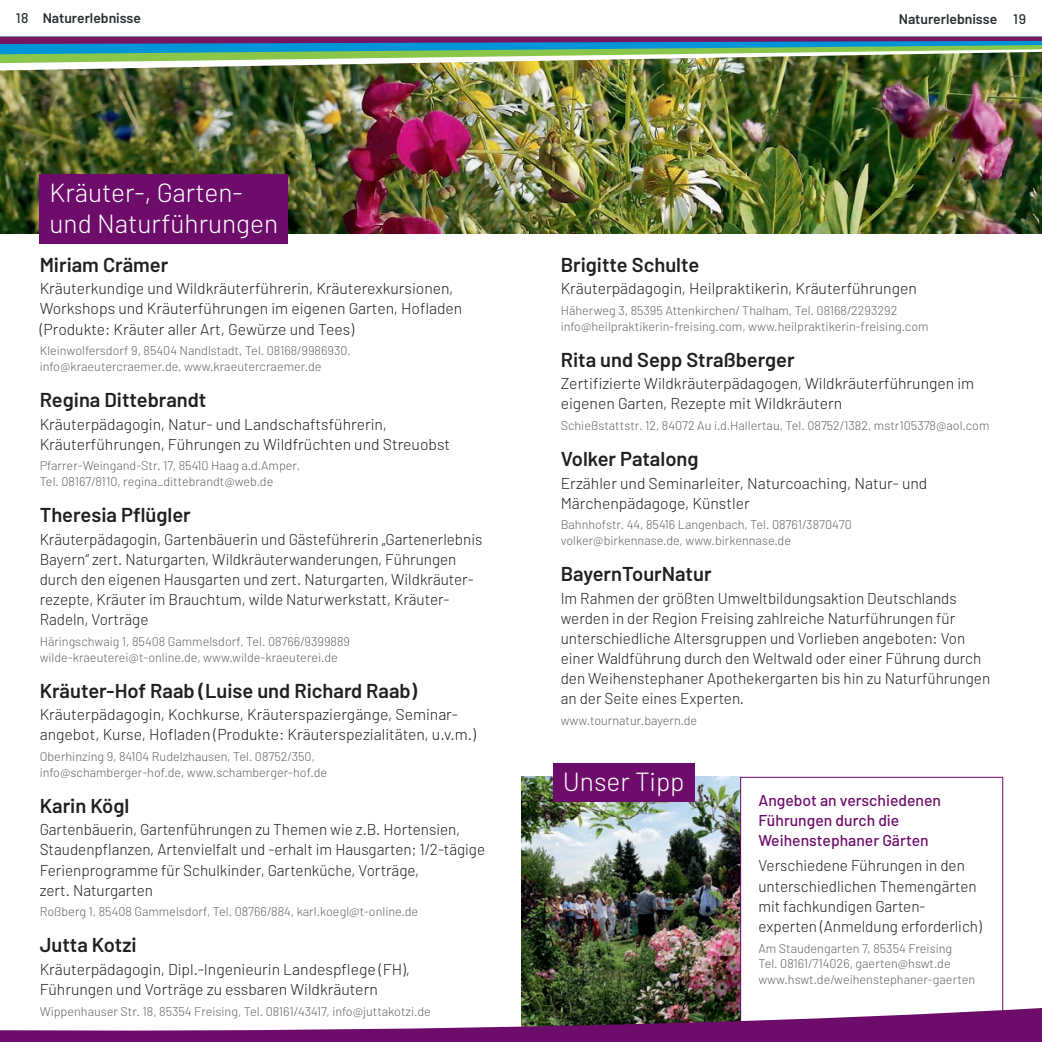
<style>
.page{position:relative;width:1042px;height:1042px;background:#fff}
.page>*{position:absolute;margin:0;border:0;box-sizing:border-box;transform-origin:0 0}
.t1{font:300 26.25px/31.5px "Barlow";color:#fff}
.t2{font:600 20.12px "Barlow";color:#231f20}
.t3{font:300 15.75px/20.1px "Barlow";color:#231f20}
.t4{font:500 15.75px/20.1px "Barlow";color:#6e0c6b}
.t5{font:600 14px "Barlow";color:#292e31}
.t6{font:300 12.6px/15.8px "Barlow";color:#636366}
.s1{font-weight:500}
</style>
<div class="page">
<img style="left:521px;top:777px;width:219px;height:230px">
<img style="left:0;top:71px;width:1042px;height:162px">
<div style="left:740px;top:777px;width:263px;height:245px;border:1px solid #6e0c6b"></div>
<div style="left:40px;top:174px;width:248px;height:69px;background:#6e0c6b"></div>
<div style="left:553px;top:763px;width:141px;height:38px;background:#6e0c6b"></div>
<img style="left:0;top:36px;width:1042px;height:35px">
<img style="left:0;top:37px;width:1042px;height:26px">
<svg style="left:0;top:1007px;width:1042px;height:35px"></svg>
<p class="t5" style="left:16px;top:9px;width:127px"><span class="s1">18</span> Naturerlebnisse</p>
<p class="t5" style="left:899px;top:10px;width:129px">Naturerlebnisse <span class="s1">19</span></p>
<h1 class="t1" style="left:50px;top:176px;width:230px">Kräuter-, Garten&shy;und Naturführungen</h1>
<p class="t2" style="left:40px;top:252px;width:130px">Miriam Crämer</p>
<p class="t3" style="left:40px;top:278px;width:424px">Kräuterkundige und Wildkräuterführerin, Kräuterexkursionen,<br>Workshops und Kräuterführungen im eigenen Garten, Hofladen (Produkte: Kräuter aller Art, Gewürze und Tees)</p>
<p class="t6" style="left:40px;top:342px;width:313px">Kleinwolfersdorf 9, 85404 Nandlstadt, Tel. 08168/9986930, info@kraeutercraemer.de, www.kraeutercraemer.de</p>
<p class="t2" style="left:40px;top:387px;width:168px">Regina Dittebrandt</p>
<p class="t3" style="left:40px;top:413px;width:412px">Kräuterpädagogin, Natur- und Landschaftsführerin,<br>Kräuterführungen, Führungen zu Wildfrüchten und Streuobst</p>
<p class="t6" style="left:40px;top:458px;width:262px">Pfarrer-Weingand-Str. 17, 85410 Haag a.d.Amper,<br>Tel. 08167/8110, regina_dittebrandt@web.de</p>
<p class="t2" style="left:40px;top:502px;width:153px">Theresia Pflügler</p>
<p class="t3" style="left:40px;top:528px;width:444px">Kräuterpädagogin, Gartenbäuerin und Gästeführerin „Gartenerlebnis Bayern“ zert. Naturgarten, Wildkräuterwanderungen, Führungen durch den eigenen Hausgarten und zert. Naturgarten, Wildkräuter&shy;rezepte, Kräuter im Brauchtum, wilde Naturwerkstatt, Kräuter-Radeln, Vorträge</p>
<p class="t6" style="left:40px;top:633px;width:312px">Häringschwaig 1, 85408 Gammelsdorf, Tel. 08766/9399889 wilde-kraeuterei@t-online.de, www.wilde-kraeuterei.de</p>
<p class="t2" style="left:40px;top:678px;width:379px">Kräuter-Hof Raab (Luise und Richard Raab)</p>
<p class="t3" style="left:40px;top:704px;width:438px">Kräuterpädagogin, Kochkurse, Kräuterspaziergänge, Seminar&shy;angebot, Kurse, Hofladen (Produkte: Kräuterspezialitäten, u.v.m.)</p>
<p class="t6" style="left:40px;top:748px;width:289px">Oberhinzing 9, 84104 Rudelzhausen, Tel. 08752/350, info@schamberger-hof.de, www.schamberger-hof.de</p>
<p class="t2" style="left:40px;top:793px;width:91px">Karin Kögl</p>
<p class="t3" style="left:40px;top:819px;width:447px">Gartenbäuerin, Gartenführungen zu Themen wie z.B. Hortensien, Staudenpflanzen, Artenvielfalt und -erhalt im Hausgarten; 1/2-tägige Ferienprogramme für Schulkinder, Gartenküche, Vorträge,<br>zert. Naturgarten</p>
<p class="t6" style="left:40px;top:903px;width:380px">Roßberg 1, 85408 Gammelsdorf, Tel. 08766/884, karl.koegl@t-online.de</p>
<p class="t2" style="left:40px;top:932px;width:99px">Jutta Kotzi</p>
<p class="t3" style="left:40px;top:958px;width:372px">Kräuterpädagogin, Dipl.-Ingenieurin Landespflege (FH),<br>Führungen und Vorträge zu essbaren Wildkräutern</p>
<p class="t6" style="left:40px;top:1003px;width:393px">Wippenhauser Str. 18, 85354 Freising, Tel. 08161/43417, info@juttakotzi.de</p>
<p class="t2" style="left:561px;top:252px;width:140px">Brigitte Schulte</p>
<p class="t3" style="left:561px;top:278px;width:358px">Kräuterpädagogin, Heilpraktikerin, Kräuterführungen</p>
<p class="t6" style="left:561px;top:302px;width:369px">Häherweg 3, 85395 Attenkirchen/ Thalham, Tel. 08168/2293292 info@heilpraktikerin-freising.com, www.heilpraktikerin-freising.com</p>
<p class="t2" style="left:561px;top:347px;width:235px">Rita und Sepp Straßberger</p>
<p class="t3" style="left:561px;top:373px;width:415px">Zertifizierte Wildkräuterpädagogen, Wildkräuterführungen im eigenen Garten, Rezepte mit Wildkräutern</p>
<p class="t6" style="left:561px;top:417px;width:430px">Schießstattstr. 12, 84072 Au i.d.Hallertau, Tel. 08752/1382, mstr105378@aol.com</p>
<p class="t2" style="left:561px;top:446px;width:139px">Volker Patalong</p>
<p class="t3" style="left:561px;top:472px;width:368px">Erzähler und Seminarleiter, Naturcoaching, Natur- und<br>Märchenpädagoge, Künstler</p>
<p class="t6" style="left:561px;top:517px;width:293px">Bahnhofstr. 44, 85416 Langenbach, Tel. 08761/3870470 volker@birkennase.de, www.birkennase.de</p>
<p class="t2" style="left:561px;top:561px;width:152px">BayernTourNatur</p>
<p class="t3" style="left:561px;top:587px;width:431px">Im Rahmen der größten Umweltbildungsaktion Deutschlands werden in der Region Freising zahlreiche Naturführungen für unterschiedliche Altersgruppen und Vorlieben angeboten: Von einer Waldführung durch den Weltwald oder einer Führung durch den Weihenstephaner Apothekergarten bis hin zu Naturführungen an der Seite eines Experten.</p>
<p class="t6" style="left:561px;top:712px;width:138px">www.tournatur.bayern.de</p>
<h1 class="t1" style="left:563px;top:765px;width:123px">Unser Tipp</h1>
<p class="t4" style="left:758px;top:790px;width:184px">Angebot an verschiedenen<br>Führungen durch die<br>Weihenstephaner Gärten</p>
<p class="t3" style="left:758px;top:855px;width:225px">Verschiedene Führungen in den unterschiedlichen Themengärten mit fachkundigen Garten&shy;experten (Anmeldung erforderlich)</p>
<p class="t6" style="left:758px;top:940px;width:218px">Am Staudengarten 7, 85354 Freising<br>Tel. 08161/714026, gaerten@hswt.de www.hswt.de/weihenstephaner-gaerten</p>
</div>
